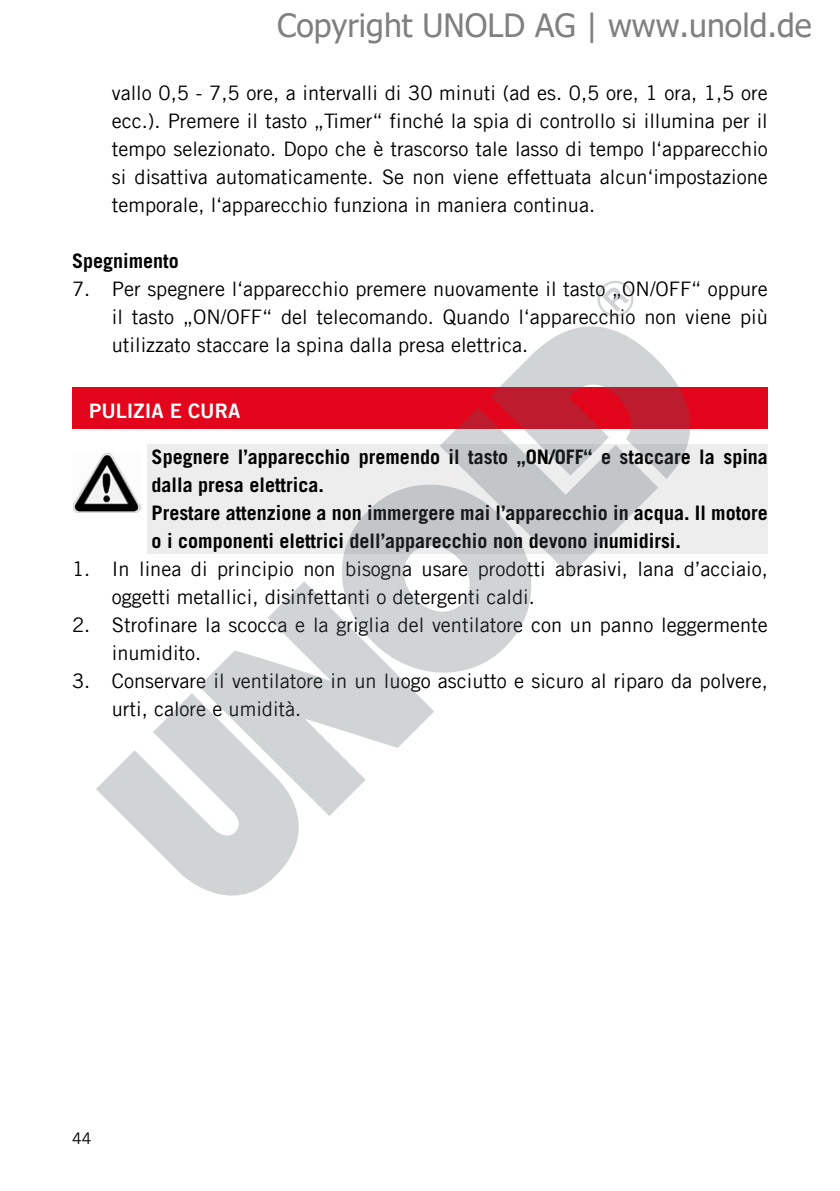
<style>
.page{position:relative;width:840px;height:1191px;background:#fff}
.page>*{position:absolute;margin:0;border:0;box-sizing:border-box;transform-origin:0 0}
.t1{font:32px "Tahoma";color:#808080}
.t2{font:20px/28px "Trade Gothic LT Com";color:#000}
.t3{font:700 20px/28px "Trade Gothic LT Com";color:#000}
.t4{font:20px "Trade Gothic LT Com Bd 2";color:#fff}
.t5{font:16px "Trade Gothic LT Com";color:#000}
</style>
<div class="page">
<div style="left:147px;top:444px;width:620px;height:109px;background:#ededed"></div>
<div style="left:72px;top:387px;width:695px;height:42px;background:#e3051b"></div>
<img style="left:73px;top:453px;width:67px;height:59px">
<svg style="left:530px;top:326px;width:161px;height:153px"></svg>
<svg style="left:440px;top:357px;width:218px;height:219px"></svg>
<svg style="left:304px;top:447px;width:264px;height:226px"></svg>
<svg style="left:199px;top:581px;width:235px;height:235px;fill:#d0d4d5"></svg>
<svg style="left:96px;top:690px;width:231px;height:206px;fill:#d0d4d5"></svg>
<svg style="left:597px;top:280px;width:37px;height:37px"></svg>
<h1 class="t1" style="left:277px;top:4px;width:535px">Copyright UNOLD AG | www.unold.de</h1>
<p class="t2" style="left:112px;top:79px;width:657px;text-align:justify">vallo 0,5 - 7,5 ore, a intervalli di 30 minuti (ad es. 0,5 ore, 1 ora, 1,5 ore ecc.). Premere il tasto „Timer“ finché la spia di controllo si illumina per il tempo selezionato. Dopo che è trascorso tale lasso di tempo l‘apparecchio si disattiva automaticamente. Se non viene effettuata alcun‘impostazione temporale, l‘apparecchio funziona in maniera continua.</p>
<p class="t3" style="left:72px;top:247px;width:108px">Spegnimento</p>
<p class="t2" style="left:112px;top:275px;width:657px;text-align:justify;text-indent:-40px">7. Per spegnere l‘apparecchio premere nuovamente il tasto „ON/OFF“ oppure il tasto „ON/OFF“ del telecomando. Quando l‘apparecchio non viene più utilizzato staccare la spina dalla presa elettrica.</p>
<p class="t4" style="left:89px;top:398px;width:153px">PULIZIA E CURA</p>
<p class="t3" style="left:151px;top:443px;width:617px">Spegnere l’apparecchio premendo il tasto „ON/OFF“ e staccare la spina dalla presa elettrica.<br>Prestare attenzione a non immergere mai l’apparecchio in acqua. Il motore o i componenti elettrici dell’apparecchio non devono inumidirsi.</p>
<p class="t2" style="left:112px;top:555px;width:657px;text-indent:-40px">1. In linea di principio non bisogna usare prodotti abrasivi, lana d’acciaio, oggetti metallici, disinfettanti o detergenti caldi.</p>
<p class="t2" style="left:112px;top:611px;width:657px;text-indent:-40px">2. Strofinare la scocca e la griglia del ventilatore con un panno leggermente inumidito.</p>
<p class="t2" style="left:112px;top:667px;width:657px;text-indent:-40px">3. Conservare il ventilatore in un luogo asciutto e sicuro al riparo da polvere, urti, calore e umidità.</p>
<p class="t5" style="left:72px;top:1128px;width:21px">44</p>
</div>
